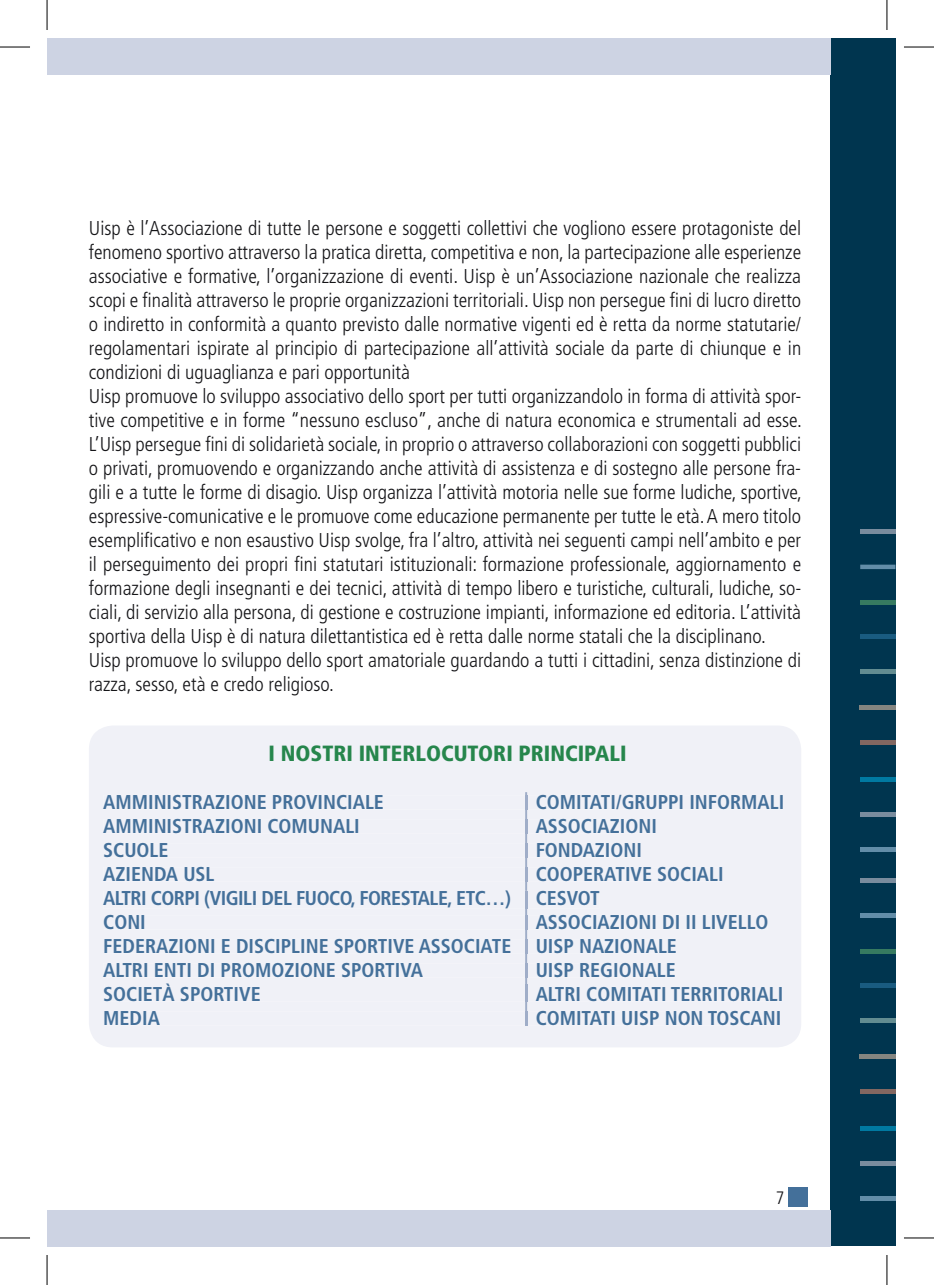
<style>
.page{position:relative;width:934px;height:1285px;background:#fff}
.page>*{position:absolute;margin:0;border:0;box-sizing:border-box;transform-origin:0 0}
.t1{font:900 condensed 22px "Frutiger";color:#26864c}
.t2{font:300 condensed 20px/24px "Frutiger";color:#151518}
.t3{font:700 condensed 20px/24px "Frutiger";color:#44709a}
.t4{font:700 condensed 20px/24px "Frutiger";letter-spacing:-.025em;color:#44709a}
.t5{font:300 condensed 18px "Frutiger";color:#151518}
</style>
<div class="page">
<div style="left:787px;top:1187px;width:20px;height:19px;background:#44709a"></div>
<div style="left:829px;top:39px;width:66px;height:1207px;background:#00354f"></div>
<div style="left:47px;top:39px;width:782px;height:36px;background:#cdd3e3"></div>
<div style="left:47px;top:1209px;width:782px;height:37px;background:#cdd3e3"></div>
<hr style="left:859px;top:983px;width:36px;height:4px;background:#195b80">
<hr style="left:859px;top:1018px;width:36px;height:4px;background:#628c91">
<hr style="left:858px;top:1054px;width:37px;height:4px;background:#848580">
<div style="left:859px;top:1089px;width:36px;height:5px;background:#826761"></div>
<div style="left:859px;top:949px;width:36px;height:5px;background:#367a60"></div>
<hr style="left:859px;top:1196px;width:36px;height:4px;background:#628da8">
<div style="left:859px;top:913px;width:36px;height:5px;background:#628da8"></div>
<div style="left:859px;top:1161px;width:36px;height:5px;background:#798c9e"></div>
<div style="left:859px;top:878px;width:36px;height:5px;background:#798c9e"></div>
<hr style="left:859px;top:1126px;width:36px;height:4px;background:#0079a1">
<hr style="left:859px;top:634px;width:36px;height:4px;background:#195b80">
<hr style="left:859px;top:669px;width:36px;height:4px;background:#628c91">
<hr style="left:858px;top:705px;width:37px;height:4px;background:#848580">
<div style="left:859px;top:740px;width:36px;height:5px;background:#826761"></div>
<div style="left:859px;top:600px;width:36px;height:5px;background:#367a60"></div>
<div style="left:859px;top:847px;width:36px;height:5px;background:#628da8"></div>
<div style="left:859px;top:564px;width:36px;height:5px;background:#628da8"></div>
<div style="left:859px;top:812px;width:36px;height:5px;background:#798c9e"></div>
<div style="left:859px;top:529px;width:36px;height:5px;background:#798c9e"></div>
<div style="left:859px;top:777px;width:36px;height:5px;background:#0079a1"></div>
<div style="left:89px;top:726px;width:711px;height:321px;background:#f0f1f7"></div>
<div style="left:103px;top:792px;width:679px;height:233px;background:#f0f1f7"></div>
<hr style="left:0;top:47px;width:30px;height:1px;background:#000">
<hr style="left:903px;top:47px;width:30px;height:1px;background:#000">
<hr style="left:0;top:1237px;width:30px;height:1px;background:#000">
<hr style="left:903px;top:1237px;width:30px;height:1px;background:#000">
<hr style="left:47px;top:0;width:1px;height:30px;background:#000">
<hr style="left:47px;top:1255px;width:1px;height:30px;background:#000">
<hr style="left:886px;top:0;width:1px;height:30px;background:#000">
<hr style="left:886px;top:1255px;width:1px;height:30px;background:#000">
<p class="t2" style="left:89px;top:216px;width:714px">Uisp è l’Associazione di tutte le persone e soggetti collettivi che vogliono essere protagoniste del fenomeno sportivo attraverso la pratica diretta, competitiva e non, la partecipazione alle esperienze associative e formative, l’organizzazione di eventi. Uisp è un’Associazione nazionale che realizza scopi e finalità attraverso le proprie organizzazioni territoriali. Uisp non persegue fini di lucro diretto o indiretto in conformità a quanto previsto dalle normative vigenti ed è retta da norme statutarie/ regolamentari ispirate al principio di partecipazione all’attività sociale da parte di chiunque e in condizioni di uguaglianza e pari opportunità<br>Uisp promuove lo sviluppo associativo dello sport per tutti organizzandolo in forma di attività spor&shy;tive competitive e in forme “nessuno escluso”, anche di natura economica e strumentali ad esse.<br>L’Uisp persegue fini di solidarietà sociale, in proprio o attraverso collaborazioni con soggetti pubblici o privati, promuovendo e organizzando anche attività di assistenza e di sostegno alle persone fra&shy;gili e a tutte le forme di disagio. Uisp organizza l’attività motoria nelle sue forme ludiche, sportive, espressive-comunicative e le promuove come educazione permanente per tutte le età. A mero titolo esemplificativo e non esaustivo Uisp svolge, fra l’altro, attività nei seguenti campi nell’ambito e per il perseguimento dei propri fini statutari istituzionali: formazione professionale, aggiornamento e formazione degli insegnanti e dei tecnici, attività di tempo libero e turistiche, culturali, ludiche, so&shy;ciali, di servizio alla persona, di gestione e costruzione impianti, informazione ed editoria. L’attività sportiva della Uisp è di natura dilettantistica ed è retta dalle norme statali che la disciplinano.<br>Uisp promuove lo sviluppo dello sport amatoriale guardando a tutti i cittadini, senza distinzione di razza, sesso, età e credo religioso.</p>
<p class="t1" style="left:268px;top:740px;width:359px">I NOSTRI INTERLOCUTORI PRINCIPALI</p>
<p class="t3" style="left:103px;top:790px;width:282px">AMMINISTRAZIONE PROVINCIALE</p>
<p class="t3" style="left:535px;top:790px;width:250px">COMITATI/GRUPPI INFORMALI</p>
<p class="t3" style="left:103px;top:814px;width:258px">AMMINISTRAZIONI COMUNALI</p>
<p class="t3" style="left:535px;top:814px;width:123px">ASSOCIAZIONI</p>
<p class="t3" style="left:103px;top:838px;width:67px">SCUOLE</p>
<p class="t3" style="left:535px;top:838px;width:108px">FONDAZIONI</p>
<p class="t3" style="left:103px;top:862px;width:113px">AZIENDA USL</p>
<p class="t4" style="left:103px;top:862px;width:621px;text-indent:432px">COOPERATIVE SOCIALI<br>ALTRI CORPI (VIGILI DEL FUOCO, FORESTALE, ETC…) CESVOT<br>CONI</p>
<p class="t3" style="left:103px;top:910px;width:666px;text-indent:432px">ASSOCIAZIONI DI II LIVELLO<br>FEDERAZIONI E DISCIPLINE SPORTIVE ASSOCIATE UISP NAZIONALE<br>ALTRI ENTI DI PROMOZIONE SPORTIVA</p>
<p class="t3" style="left:535px;top:958px;width:142px">UISP REGIONALE</p>
<p class="t3" style="left:103px;top:982px;width:159px">SOCIETÀ SPORTIVE</p>
<p class="t3" style="left:535px;top:982px;width:249px">ALTRI COMITATI TERRITORIALI</p>
<p class="t3" style="left:103px;top:1006px;width:58px">MEDIA</p>
<p class="t3" style="left:535px;top:1006px;width:247px">COMITATI UISP NON TOSCANI</p>
<p class="t5" style="left:775px;top:1187px;width:10px">7</p>
</div>
